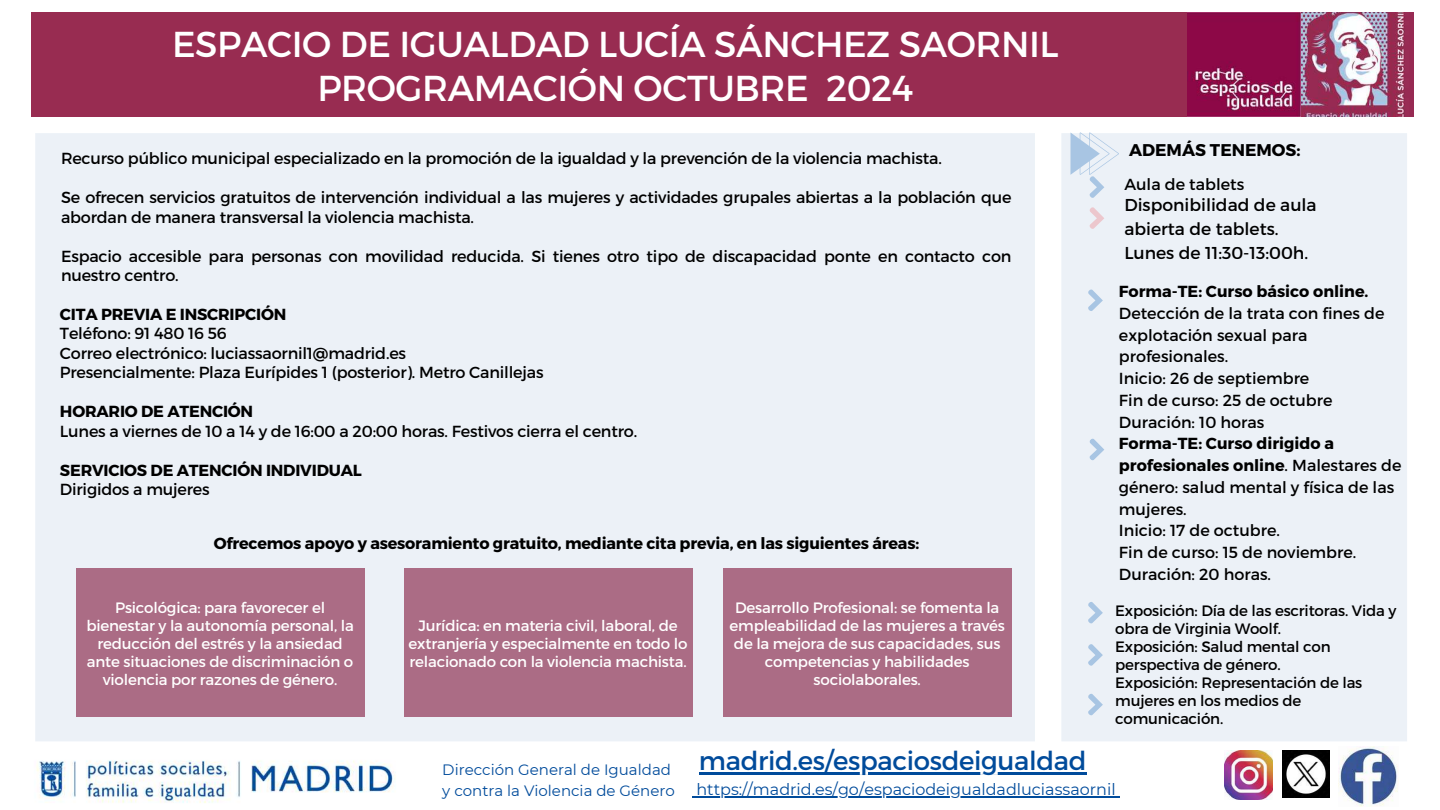
<style>
.page{position:relative;width:1440px;height:810px;background:#fff}
.page>*{position:absolute;margin:0;border:0;box-sizing:border-box;transform-origin:0 0}
.t1{font:36px/44.2px "Montserrat";letter-spacing:-.01em;color:#fff;text-align:center}
.t2{font:26px "Montserrat";letter-spacing:-.01em;color:#004b9b}
.t3{font:17.2px/24px "Montserrat";color:#000}
.t4{font:700 17px "Montserrat";color:#000}
.t5{font:16px/21.8px "Montserrat";letter-spacing:-.01em;color:#000}
.t6{font:700 16px "Montserrat";letter-spacing:-.01em;color:#000}
.t7{font:16px "Montserrat";color:#004b9b}
.t8{font:15px/18px "Montserrat";letter-spacing:-.01em;color:#fff;text-align:center}
.t9{font:15px/18px "Montserrat";letter-spacing:-.01em;color:#000}
.t10{font:15px/21px "Montserrat";color:#004b9b}
.s1{font-weight:700}
</style>
<div class="page">
<div style="left:32px;top:12px;width:1167px;height:105px;background:#982c51"></div>
<img style="left:1187px;top:12px;width:227px;height:105px">
<div style="left:1061px;top:133px;width:346px;height:608px;background:#ecf1f7"></div>
<svg style="left:1070px;top:132px;width:49px;height:67px;background:#d9e5f1"></svg>
<svg style="left:1088px;top:206px;width:16px;height:24px"></svg>
<svg style="left:1087px;top:600px;width:16px;height:25px"></svg>
<svg style="left:1087px;top:643px;width:16px;height:24px"></svg>
<svg style="left:1087px;top:692px;width:16px;height:25px"></svg>
<div style="left:35px;top:133px;width:1000px;height:608px;background:#ecf1f7"></div>
<div style="left:76px;top:569px;width:288px;height:148px;background:#ab6c85"></div>
<div style="left:404px;top:569px;width:288px;height:148px;background:#ab6c85"></div>
<div style="left:723px;top:569px;width:288px;height:148px;background:#ab6c85"></div>
<img style="left:37px;top:760px;width:359px;height:43px">
<img style="left:1225px;top:750px;width:48px;height:50px">
<img style="left:1339px;top:746px;width:59px;height:60px">
<img style="left:1283px;top:751px;width:46px;height:46px">
<hr style="left:699px;top:772px;width:387px;height:2px;background:#004b9b">
<svg style="left:1087px;top:288px;width:16px;height:25px"></svg>
<svg style="left:1088px;top:437px;width:16px;height:25px"></svg>
<hr style="left:696px;top:796px;width:420px;height:2px;background:#004b9b">
<h1 class="t1" style="left:172px;top:20px;width:888px">ESPACIO DE IGUALDAD LUCÍA SÁNCHEZ SAORNIL<br>PROGRAMACIÓN OCTUBRE 2024</h1>
<p class="t5" style="left:61px;top:147px;width:882px">Recurso público municipal especializado en la promoción de la igualdad y la prevención de la violencia machista.</p>
<p class="t5" style="left:61px;top:187px;width:952px;line-height:19.5px">Se ofrecen servicios gratuitos de intervención individual a las mujeres y actividades grupales abiertas a la población que abordan de manera transversal la violencia machista.</p>
<p class="t5" style="left:61px;top:246px;width:952px;line-height:19.5px">Espacio accesible para personas con movilidad reducida. Si tienes otro tipo de discapacidad ponte en contacto con nuestro centro.</p>
<p class="t6" style="left:60px;top:304px;width:228px">CITA PREVIA E INSCRIPCIÓN</p>
<p class="t5" style="left:60px;top:323px;width:485px;line-height:19.5px">Teléfono: 91 480 16 56<br>Correo electrónico: luciassaornil1@madrid.es<br>Presencialmente: Plaza Eurípides 1 (posterior). Metro Canillejas</p>
<p class="t6" style="left:60px;top:401px;width:195px">HORARIO DE ATENCIÓN</p>
<p class="t5" style="left:60px;top:419px;width:579px">Lunes a viernes de 10 a 14 y de 16:00 a 20:00 horas. Festivos cierra el centro.</p>
<p class="t6" style="left:60px;top:460px;width:303px">SERVICIOS DE ATENCIÓN INDIVIDUAL</p>
<p class="t5" style="left:60px;top:478px;width:151px">Dirigidos a mujeres</p>
<p class="t6" style="left:214px;top:533px;width:707px">Ofrecemos apoyo y asesoramiento gratuito, mediante cita previa, en las siguientes áreas:</p>
<p class="t8" style="left:86px;top:598px;width:269px">Psicológica: para favorecer el bienestar y la autonomía personal, la reducción del estrés y la ansiedad ante situaciones de discriminación o violencia por razones de género.</p>
<p class="t8" style="left:409px;top:616px;width:280px">Jurídica: en materia civil, laboral, de extranjería y especialmente en todo lo relacionado con la violencia machista.</p>
<p class="t8" style="left:730px;top:598px;width:277px">Desarrollo Profesional: se fomenta la empleabilidad de las mujeres a través de la mejora de sus capacidades, sus competencias y habilidades sociolaborales.</p>
<p class="t4" style="left:1129px;top:139px;width:173px">ADEMÁS TENEMOS:</p>
<p class="t5" style="left:1124px;top:172px;width:121px">Aula de tablets</p>
<p class="t3" style="left:1124px;top:192px;width:194px">Disponibilidad de aula abierta de tablets.<br>Lunes de 11:30-13:00h.</p>
<p class="t6" style="left:1119px;top:281px;width:251px">Forma-TE: Curso básico online.</p>
<p class="t5" style="left:1119px;top:302px;width:267px">Detección de la trata con fines de explotación sexual para profesionales.<br>Inicio: 26 de septiembre<br>Fin de curso: 25 de octubre<br>Duración: 10 horas</p>
<p class="t5" style="left:1119px;top:432px;width:284px"><span class="s1">Forma-TE: Curso dirigido a profesionales online</span>. Malestares de género: salud mental y física de las mujeres.<br>Inicio: 17 de octubre.<br>Fin de curso: 15 de noviembre.<br>Duración: 20 horas.</p>
<p class="t9" style="left:1115px;top:601px;width:283px">Exposición: Día de las escritoras. Vida y obra de Virginia Woolf.<br>Exposición: Salud mental con perspectiva de género.<br>Exposición: Representación de las mujeres en los medios de comunicación.</p>
<p class="t10" style="left:442px;top:759px;width:234px">Dirección General de Igualdad y contra la Violencia de Género</p>
<h2 class="t2" style="left:699px;top:744px;width:389px">madrid.es/espaciosdeigualdad</h2>
<p class="t7" style="left:696px;top:779px;width:421px">https://madrid.es/go/espaciodeigualdadluciassaornil</p>
</div>
